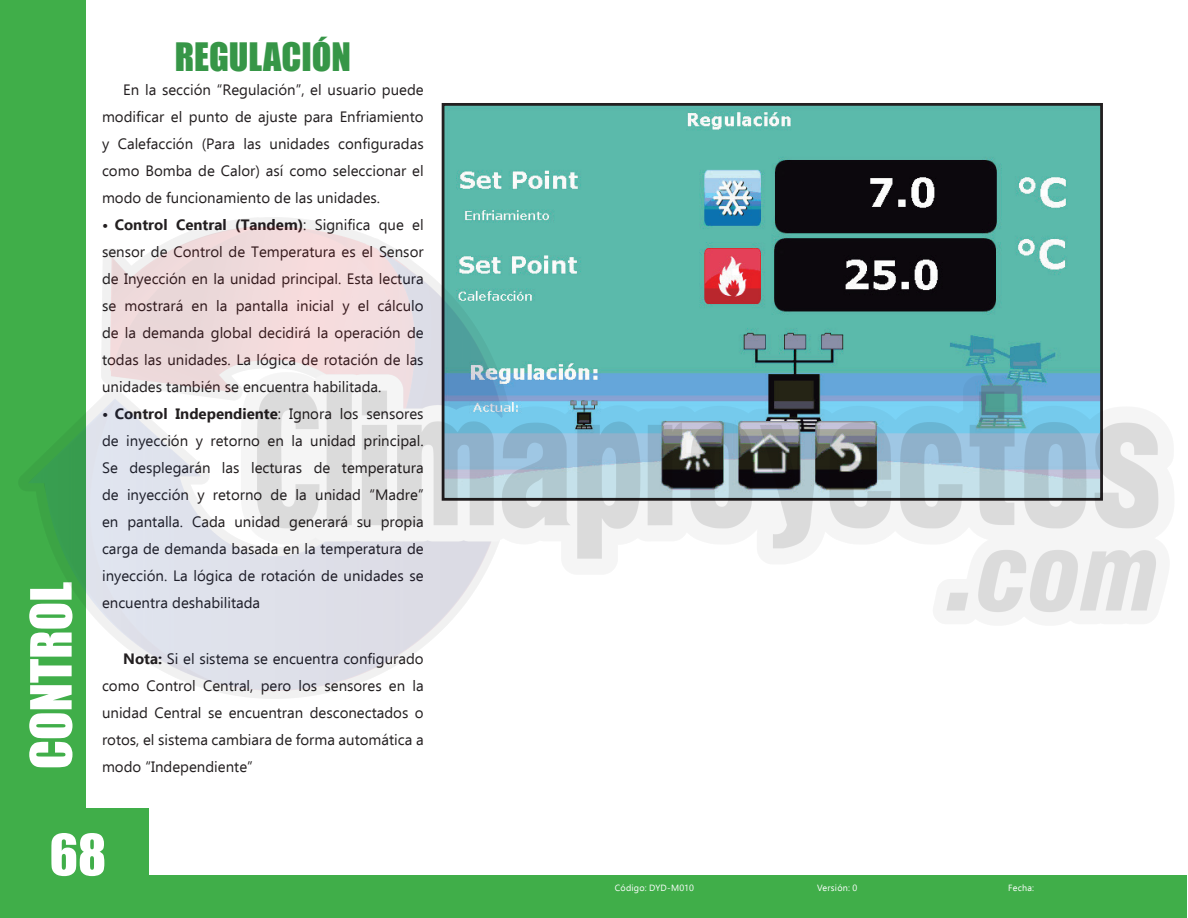
<style>
.page{position:relative;width:1188px;height:918px;background:#fff}
.page>*{position:absolute;margin:0;border:0;box-sizing:border-box;transform-origin:0 0}
.t1{font:52.5px "Impact";color:#fff}
.t2{font:36px "Impact";color:#369647}
.t3{font:15px/27px "Ebrima";color:#231f20;text-align:justify}
.t4{font:9px "Ebrima";letter-spacing:.02em;color:#fff}
.s1{font-weight:700}
</style>
<div class="page">
<div style="left:0;top:808px;width:148px;height:110px;background:#40ae49"></div>
<div style="left:0;top:0;width:85px;height:918px;background:#40ae49"></div>
<div style="left:144px;top:876px;width:1043px;height:42px;background:#40ae49"></div>
<img style="left:446px;top:107px;width:653px;height:99px">
<img style="left:28px;top:206px;width:1131px;height:506px">
<h1 class="t1" style="left:10px;top:769px;width:189px;rotate:-90deg">CONTROL</h1>
<h2 class="t2" style="left:175px;top:29px;width:178px">REGULACIÓN</h2>
<p class="t3" style="left:102px;top:76px;width:323px;text-indent:21px">En la sección “Regulación”, el usuario puede modificar el punto de ajuste para Enfriamiento y Calefacción (Para las unidades configuradas como Bomba de Calor) así como seleccionar el modo de funcionamiento de las unidades.</p>
<p class="t3" style="left:102px;top:211px;width:323px"><span class="s1">• Control Central (Tandem)</span>: Significa que el sensor de Control de Temperatura es el Sensor de Inyección en la unidad principal. Esta lectura se mostrará en la pantalla inicial y el cálculo de la demanda global decidirá la operación de todas las unidades. La lógica de rotación de las unidades también se encuentra habilitada.</p>
<p class="t3" style="left:102px;top:400px;width:323px"><span class="s1">• Control Independiente</span>: Ignora los sensores de inyección y retorno en la unidad principal.<br>Se desplegarán las lecturas de temperatura de inyección y retorno de la unidad “Madre” en pantalla. Cada unidad generará su propia carga de demanda basada en la temperatura de inyección. La lógica de rotación de unidades se encuentra deshabilitada</p>
<p class="t3" style="left:102px;top:645px;width:323px;text-indent:21px"><span class="s1">Nota:</span> Si el sistema se encuentra configurado como Control Central, pero los sensores en la unidad Central se encuentran desconectados o rotos, el sistema cambiara de forma automática a modo “Independiente”</p>
<h1 class="t1" style="left:50px;top:814px;width:58px">68</h1>
<p class="t4" style="left:615px;top:881px;width:80px">Código: DYD-M010</p>
<p class="t4" style="left:817px;top:881px;width:42px">Versión: 0</p>
<p class="t4" style="left:1008px;top:881px;width:27px">Fecha:</p>
</div>
